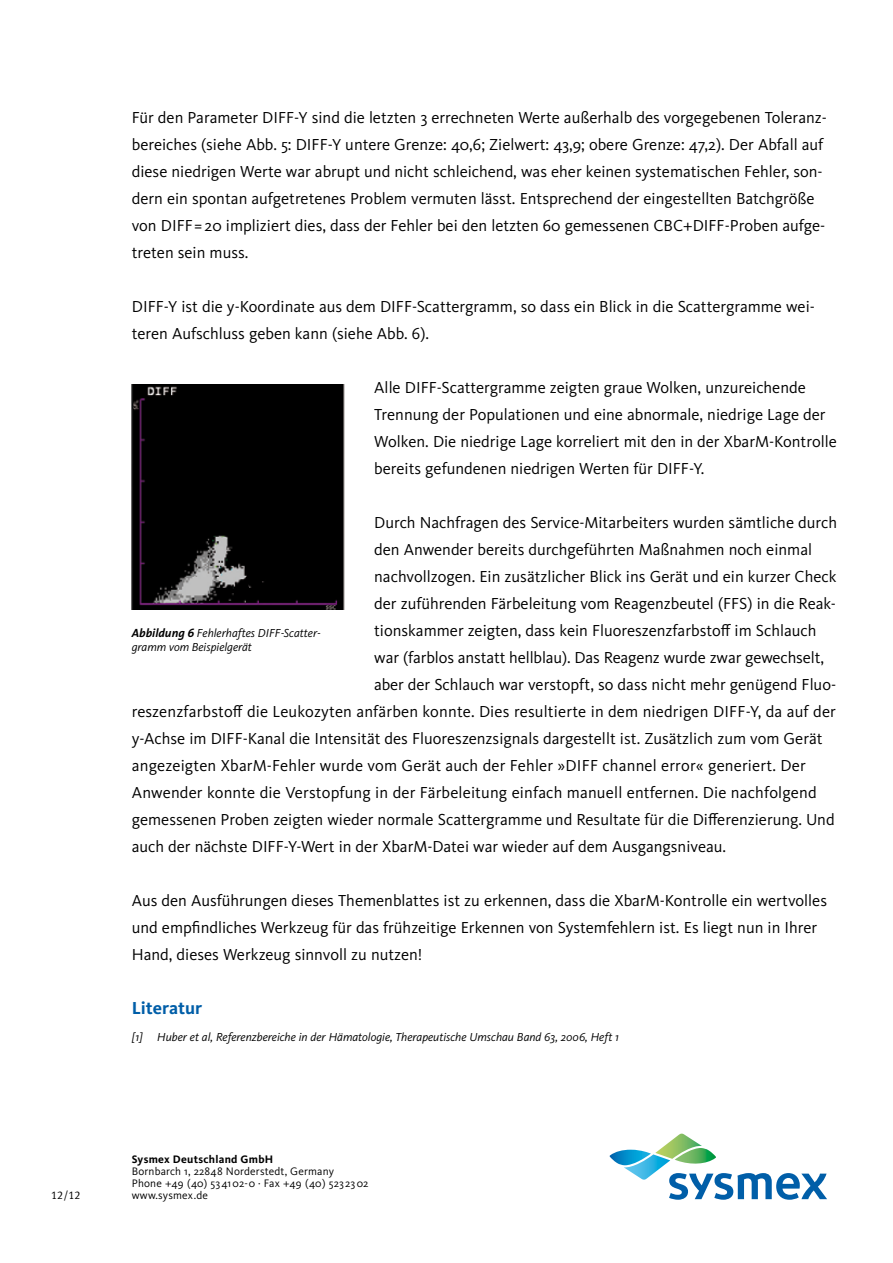
<style>
.page{position:relative;width:893px;height:1263px;background:#fff}
.page>*{position:absolute;margin:0;border:0;box-sizing:border-box;transform-origin:0 0}
.t1{font:700 18px "Kievit Pro";color:#005ea8}
.t2{font:16.5px/27px "Kievit Pro";color:#000}
.t3{font:italic 12px/13.5px "Kievit Pro";color:#000}
.t4{font:11.25px/12px "Kievit Pro";letter-spacing:.015em;color:#000}
.t5{font:700 11.25px "Kievit Pro";letter-spacing:.025em;color:#000}
.t6{font:11.25px "Meta Plus Normal Caps";color:#000}
.s1{font-family:"The Sans";font-weight:700}
</style>
<div class="page">
<img style="left:132px;top:384px;width:212px;height:225px">
<svg style="left:610px;top:1133px;width:217px;height:67px"></svg>
<p class="t2" style="left:132px;top:104px;width:696px">Für den Parameter DIFF-Y sind die letzten 3 errechneten Werte außerhalb des vorgegebenen Toleranz&shy;bereiches (siehe Abb. 5: DIFF-Y untere Grenze: 40,6; Zielwert: 43,9; obere Grenze: 47,2). Der Abfall auf diese niedrigen Werte war abrupt und nicht schleichend, was eher keinen systematischen Fehler, son&shy;dern ein spontan aufgetretenes Problem vermuten lässt. Entsprechend der eingestellten Batchgröße von DIFF= 20 impliziert dies, dass der Fehler bei den letzten 60 gemessenen CBC+DIFF-Proben aufge&shy;treten sein muss.</p>
<p class="t2" style="left:132px;top:293px;width:685px">DIFF-Y ist die y-Koordinate aus dem DIFF-Scattergramm, so dass ein Blick in die Scattergramme wei&shy;teren Aufschluss geben kann (siehe Abb. 6).</p>
<p class="t2" style="left:374px;top:374px;width:464px">Alle DIFF-Scattergramme zeigten graue Wolken, unzureichende Trennung der Populationen und eine abnormale, niedrige Lage der Wolken. Die niedrige Lage korreliert mit den in der XbarM-Kontrolle bereits gefundenen niedrigen Werten für DIFF-Y.</p>
<p class="t2" style="left:374px;top:509px;width:464px">Durch Nachfragen des Service-Mitarbeiters wurden sämtliche durch</p>
<p class="t2" style="left:374px;top:536px;width:439px">den Anwender bereits durchgeführten Maßnahmen noch einmal</p>
<p class="t2" style="left:374px;top:563px;width:464px">nachvollzogen. Ein zusätzlicher Blick ins Gerät und ein kurzer Check</p>
<p class="t2" style="left:374px;top:590px;width:463px">der zuführenden Färbeleitung vom Reagenzbeutel (FFS) in die Reak-</p>
<p class="t2" style="left:374px;top:617px;width:444px">tionskammer zeigten, dass kein Fluoreszenzfarbstoff im Schlauch</p>
<p class="t2" style="left:374px;top:644px;width:451px">war (farblos anstatt hellblau). Das Reagenz wurde zwar gewechselt,</p>
<p class="t2" style="left:374px;top:671px;width:463px">aber der Schlauch war verstopft, so dass nicht mehr genügend Fluo-</p>
<p class="t2" style="left:132px;top:698px;width:706px">reszenzfarbstoff die Leukozyten anfärben konnte. Dies resultierte in dem niedrigen DIFF-Y, da auf der</p>
<p class="t2" style="left:132px;top:725px;width:692px">y-Achse im DIFF-Kanal die Intensität des Fluoreszenzsignals dargestellt ist. Zusätzlich zum vom Gerät</p>
<p class="t2" style="left:132px;top:752px;width:676px">angezeigten XbarM-Fehler wurde vom Gerät auch der Fehler »DIFF channel error« generiert. Der</p>
<p class="t2" style="left:132px;top:779px;width:686px">Anwender konnte die Verstopfung in der Färbeleitung einfach manuell entfernen. Die nachfolgend</p>
<p class="t2" style="left:132px;top:806px;width:704px">gemessenen Proben zeigten wieder normale Scattergramme und Resultate für die Differenzierung. Und</p>
<p class="t2" style="left:132px;top:833px;width:596px">auch der nächste DIFF-Y-Wert in der XbarM-Datei war wieder auf dem Ausgangsniveau.</p>
<p class="t2" style="left:132px;top:887px;width:697px">Aus den Ausführungen dieses Themenblattes ist zu erkennen, dass die XbarM-Kontrolle ein wertvolles und empfindliches Werkzeug für das frühzeitige Erkennen von Systemfehlern ist. Es liegt nun in Ihrer<br>Hand, dieses Werkzeug sinnvoll zu nutzen!</p>
<p class="t1" style="left:132px;top:998px;width:72px">Literatur</p>
<p class="t3" style="left:132px;top:1030px;width:489px">[1] Huber et al, Referenzbereiche in der Hämatologie, Therapeutische Umschau Band 63, 2006, Heft 1</p>
<p class="t3" style="left:132px;top:626px;width:190px"><span class="s1">Abbildung 6</span> Fehlerhaftes DIFF-Scatter&shy;gramm vom Beispielgerät</p>
<p class="t5" style="left:132px;top:1152px;width:143px">Sysmex Deutschland GmbH</p>
<p class="t4" style="left:132px;top:1166px;width:238px">Bornbarch 1, 22848 Norderstedt, Germany<br>Phone +49 (40) 534102-0 · Fax +49 (40) 5232302</p>
<p class="t6" style="left:51px;top:1189px;width:31px">12/12</p>
<p class="t4" style="left:132px;top:1190px;width:78px">www.sysmex.de</p>
</div>
